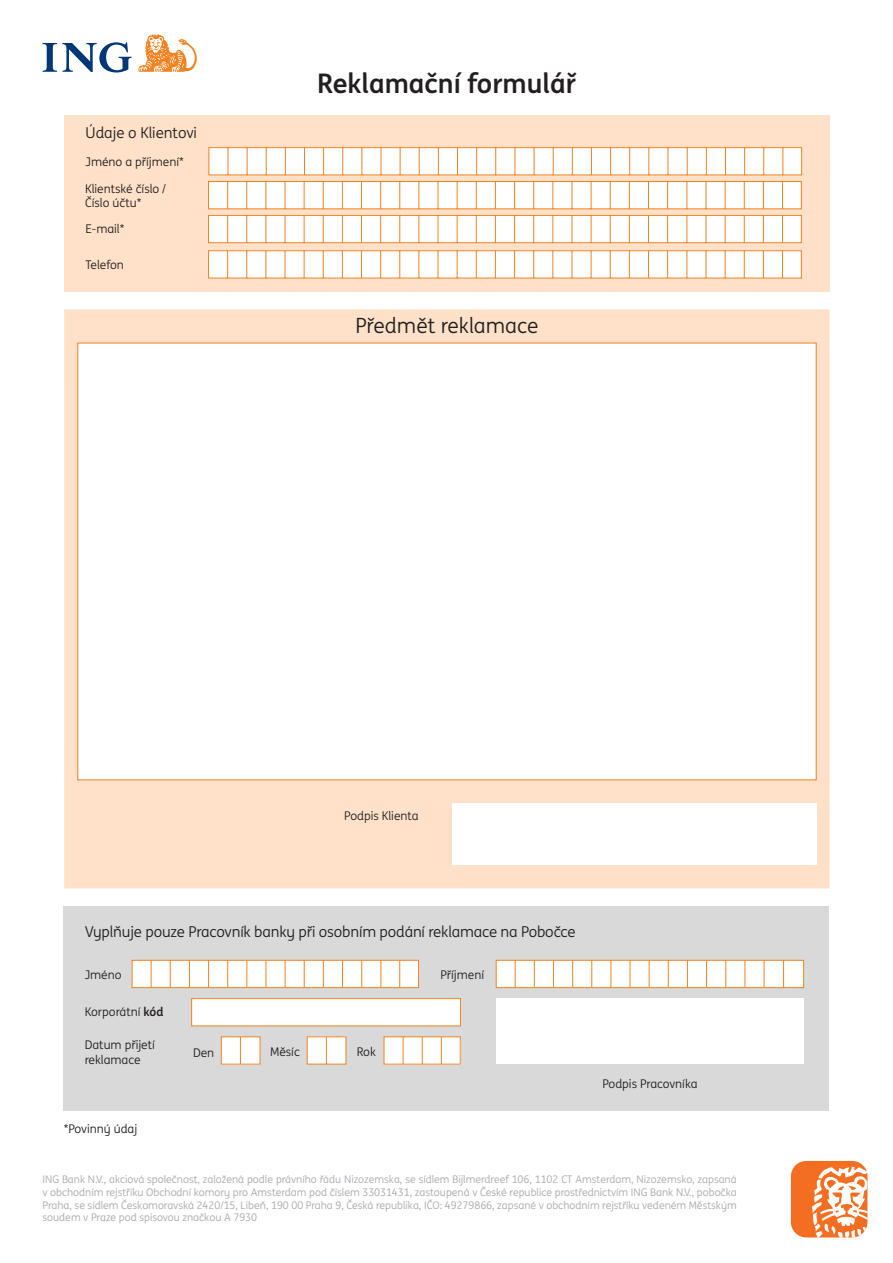
<style>
.page{position:relative;width:893px;height:1263px;background:#fff}
.page>*{position:absolute;margin:0;border:0;box-sizing:border-box;transform-origin:0 0}
.t1{font:700 27px "ING Me";color:#231f20}
.t2{font:21px "ING Me";color:#231f20}
.t3{font:15px "ING Me";letter-spacing:-.01em;color:#231f20}
.t4{font:12px/14.4px "ING Me";color:#231f20}
.t5{font:10.5px/12.6px "ING Me";color:#a8a9ad;text-align:justify}
.s1{font-weight:700}
</style>
<div class="page">
<svg style="left:43px;top:42px;width:89px;height:30px"></svg>
<svg style="left:138px;top:34px;width:59px;height:38px"></svg>
<div style="left:791px;top:1161px;width:76px;height:76px;background:#f36e21;border-radius:15px"></div>
<svg style="left:812px;top:1166px;width:56px;height:71px"></svg>
<div style="left:64px;top:115px;width:766px;height:176px;background:#fee1c8"></div>
<svg style="left:208px;top:147px;width:594px;height:28px;background:#fdf1e7"></svg>
<svg style="left:208px;top:181px;width:594px;height:28px;background:#fdf0e5"></svg>
<svg style="left:208px;top:215px;width:594px;height:28px;background:#fdf0e5"></svg>
<svg style="left:208px;top:250px;width:594px;height:28px;background:#fdf1e7"></svg>
<div style="left:64px;top:309px;width:766px;height:579px;background:#fee1c8"></div>
<div style="left:78px;top:343px;width:738px;height:437px;background:#fff"></div>
<div style="left:452px;top:803px;width:364px;height:61px;background:#fff"></div>
<div style="left:64px;top:906px;width:765px;height:204px;background:#d8d9d8"></div>
<div style="left:221px;top:1037px;width:39px;height:27px;background:#fff"></div>
<svg style="left:240px;top:1037px;width:1px;height:27px"></svg>
<div style="left:307px;top:1037px;width:39px;height:27px;background:#fff"></div>
<svg style="left:326px;top:1037px;width:1px;height:27px"></svg>
<div style="left:384px;top:1037px;width:76px;height:27px;background:#fff"></div>
<svg style="left:403px;top:1037px;width:1px;height:27px"></svg>
<svg style="left:422px;top:1037px;width:1px;height:27px"></svg>
<svg style="left:441px;top:1037px;width:1px;height:27px"></svg>
<div style="left:192px;top:998px;width:268px;height:28px;background:#fff"></div>
<div style="left:191px;top:998px;width:270px;height:28px;border:1px solid #f58220"></div>
<div style="left:132px;top:960px;width:286px;height:28px;background:#fff"></div>
<div style="left:132px;top:960px;width:287px;height:28px;border:1px solid #f58220"></div>
<svg style="left:151px;top:960px;width:1px;height:27px"></svg>
<svg style="left:170px;top:960px;width:1px;height:27px"></svg>
<svg style="left:189px;top:960px;width:1px;height:27px"></svg>
<svg style="left:208px;top:960px;width:1px;height:27px"></svg>
<svg style="left:227px;top:960px;width:1px;height:27px"></svg>
<svg style="left:247px;top:960px;width:1px;height:27px"></svg>
<svg style="left:266px;top:960px;width:1px;height:27px"></svg>
<svg style="left:285px;top:960px;width:1px;height:27px"></svg>
<svg style="left:304px;top:960px;width:1px;height:27px"></svg>
<svg style="left:323px;top:960px;width:1px;height:27px"></svg>
<svg style="left:342px;top:960px;width:1px;height:27px"></svg>
<svg style="left:361px;top:960px;width:1px;height:27px"></svg>
<svg style="left:381px;top:960px;width:1px;height:27px"></svg>
<div style="left:496px;top:960px;width:308px;height:27px;background:#fff"></div>
<div style="left:496px;top:960px;width:308px;height:28px;border:1px solid #f58220"></div>
<svg style="left:515px;top:960px;width:1px;height:27px"></svg>
<svg style="left:534px;top:960px;width:1px;height:27px"></svg>
<svg style="left:553px;top:960px;width:1px;height:27px"></svg>
<svg style="left:572px;top:960px;width:1px;height:27px"></svg>
<svg style="left:591px;top:960px;width:1px;height:27px"></svg>
<svg style="left:611px;top:960px;width:1px;height:27px"></svg>
<svg style="left:630px;top:960px;width:1px;height:27px"></svg>
<svg style="left:649px;top:960px;width:1px;height:27px"></svg>
<svg style="left:668px;top:960px;width:1px;height:27px"></svg>
<svg style="left:687px;top:960px;width:1px;height:27px"></svg>
<svg style="left:706px;top:960px;width:1px;height:27px"></svg>
<svg style="left:726px;top:960px;width:1px;height:27px"></svg>
<svg style="left:745px;top:960px;width:1px;height:27px"></svg>
<svg style="left:764px;top:960px;width:1px;height:27px"></svg>
<svg style="left:783px;top:960px;width:1px;height:27px"></svg>
<svg style="left:399px;top:960px;width:1px;height:27px"></svg>
<div style="left:496px;top:998px;width:308px;height:66px;background:#fff"></div>
<h3 class="t3" style="left:86px;top:122px;width:113px">Údaje o Klientovi</h3>
<p class="t4" style="left:86px;top:154px;width:100px">Jméno a příjmení*</p>
<p class="t4" style="left:85px;top:181px;width:83px">Klientské číslo /<br>Číslo účtu*</p>
<p class="t4" style="left:86px;top:221px;width:40px">E-mail*</p>
<p class="t4" style="left:86px;top:257px;width:40px">Telefon</p>
<h1 class="t1" style="left:317px;top:61px;width:260px">Reklamační formulář</h1>
<h2 class="t2" style="left:355px;top:310px;width:185px">Předmět reklamace</h2>
<p class="t4" style="left:344px;top:808px;width:76px">Podpis Klienta</p>
<h3 class="t3" style="left:85px;top:921px;width:493px">Vyplňuje pouze Pracovník banky při osobním podání reklamace na Pobočce</h3>
<p class="t4" style="left:85px;top:966px;width:38px">Jméno</p>
<p class="t4" style="left:85px;top:1004px;width:80px">Korporátní <span class="s1">kód</span></p>
<p class="t4" style="left:85px;top:1037px;width:72px">Datum přijetí reklamace</p>
<p class="t4" style="left:64px;top:1121px;width:75px">*Povinný údaj</p>
<p class="t4" style="left:193px;top:1045px;width:23px">Den</p>
<p class="t4" style="left:270px;top:1044px;width:31px">Měsíc</p>
<p class="t4" style="left:357px;top:1044px;width:21px">Rok</p>
<p class="t4" style="left:440px;top:966px;width:45px">Příjmení</p>
<p class="t4" style="left:602px;top:1076px;width:97px">Podpis Pracovníka</p>
<p class="t5" style="left:43px;top:1173px;width:696px">ING Bank N.V., akciová společnost, založená podle právního řádu Nizozemska, se sídlem Bijlmerdreef 106, 1102 CT Amsterdam, Nizozemsko, zapsaná v obchodním rejstříku Obchodní komory pro Amsterdam pod číslem 33031431, zastoupená v České republice prostřednictvím ING Bank N.V., pobočka Praha, se sídlem Českomoravská 2420/15, Libeň, 190 00 Praha 9, Česká republika, IČO: 49279866, zapsané v obchodním rejstříku vedeném Městským soudem v Praze pod spisovou značkou A 7930</p>
</div>
